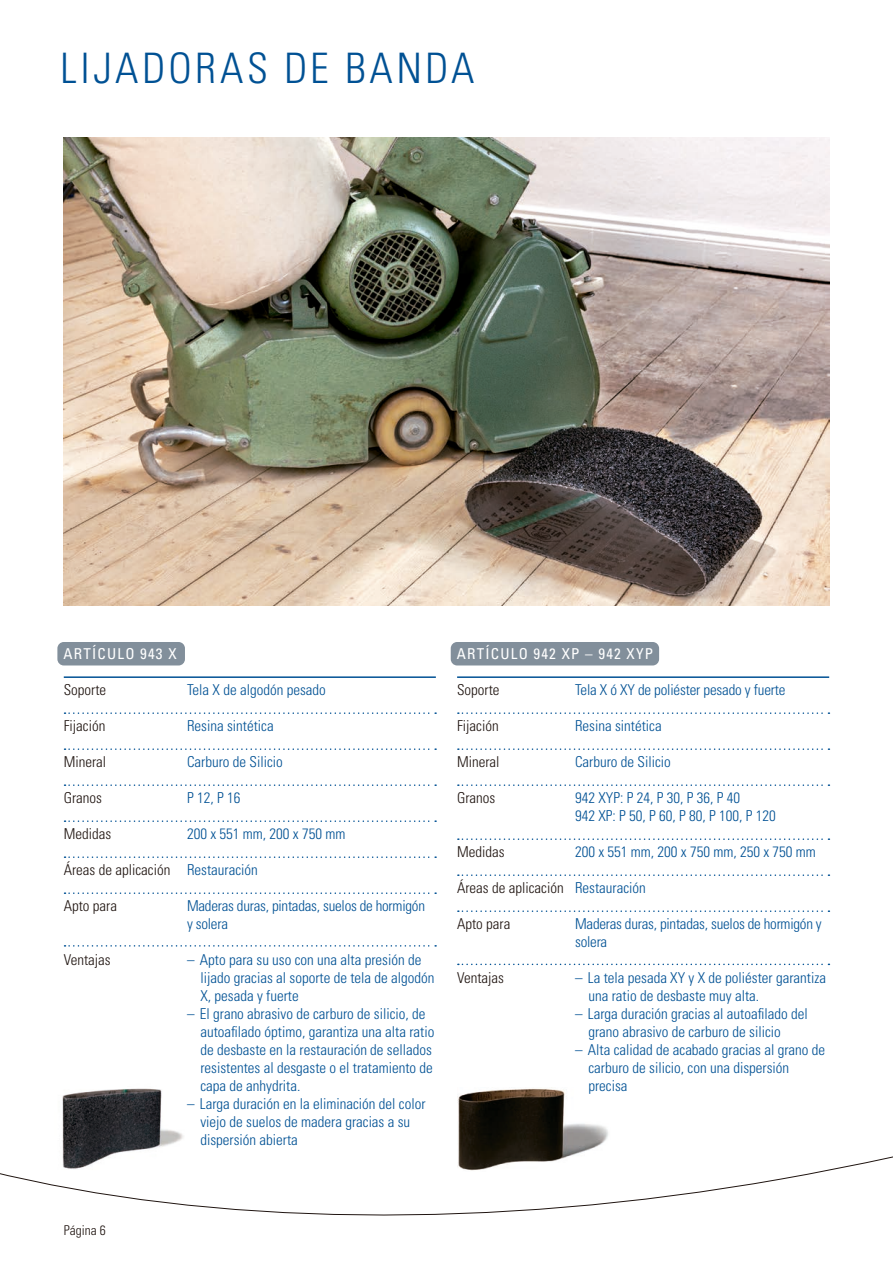
<style>
.page{position:relative;width:893px;height:1263px;background:#fff}
.page>*{position:absolute;margin:0;border:0;box-sizing:border-box;transform-origin:0 0}
.Headline{font:300 condensed 42px "Univers LT Std";letter-spacing:.08em;color:#005194}
.Tabellenzeilen{font:300 condensed 15px/18px "Univers LT Std";color:#005194}
.Tabellenzeilen-2{font:300 condensed 15px "Univers LT Std";color:#1f1410}
.Subline{font:condensed 15px "Univers LT Std";letter-spacing:.08em;color:#fff}
.Paginierung{font:300 condensed 13.5px "Univers LT Std";color:#1f1410}
</style>
<div class="page">
<img style="left:64px;top:137px;width:765px;height:468px">
<img style="left:62px;top:1088px;width:122px;height:68px">
<img style="left:458px;top:1087px;width:150px;height:69px">
<div style="left:57px;top:642px;width:128px;height:23px;background:#828f9b;border-radius:6px"></div>
<div style="left:451px;top:642px;width:208px;height:23px;background:#828f9b;border-radius:6px"></div>
<hr style="left:64px;top:676px;width:372px;height:2px;background:#005194">
<hr style="left:457px;top:676px;width:372px;height:2px;background:#005194">
<svg style="left:65px;top:748px;width:371px;height:2px"></svg>
<svg style="left:458px;top:748px;width:371px;height:2px"></svg>
<svg style="left:65px;top:712px;width:371px;height:2px"></svg>
<svg style="left:458px;top:712px;width:371px;height:2px"></svg>
<svg style="left:65px;top:856px;width:371px;height:2px"></svg>
<svg style="left:458px;top:874px;width:371px;height:2px"></svg>
<svg style="left:65px;top:892px;width:371px;height:2px"></svg>
<svg style="left:65px;top:945px;width:371px;height:2px"></svg>
<svg style="left:458px;top:910px;width:371px;height:2px"></svg>
<svg style="left:458px;top:963px;width:371px;height:2px"></svg>
<svg style="left:65px;top:820px;width:371px;height:2px"></svg>
<svg style="left:458px;top:838px;width:371px;height:2px"></svg>
<svg style="left:65px;top:784px;width:371px;height:2px"></svg>
<svg style="left:458px;top:784px;width:371px;height:2px"></svg>
<svg style="left:0;top:1156px;width:892px;height:60px"></svg>
<p class="Headline" style="left:61px;top:43px;width:415px">LIJADORAS DE BANDA</p>
<p class="Subline" style="left:64px;top:644px;width:115px">ARTÍCULO 943 X</p>
<p class="Subline" style="left:457px;top:644px;width:198px">ARTÍCULO 942 XP – 942 XYP</p>
<p class="Tabellenzeilen-2" style="left:64px;top:681px;width:44px">Soporte</p>
<p class="Tabellenzeilen-2" style="left:64px;top:717px;width:43px">Fijación</p>
<p class="Tabellenzeilen-2" style="left:64px;top:753px;width:44px">Mineral</p>
<p class="Tabellenzeilen-2" style="left:64px;top:789px;width:40px">Granos</p>
<p class="Tabellenzeilen-2" style="left:64px;top:825px;width:49px">Medidas</p>
<p class="Tabellenzeilen-2" style="left:64px;top:861px;width:108px">Áreas de aplicación</p>
<p class="Tabellenzeilen-2" style="left:64px;top:897px;width:55px">Apto para</p>
<p class="Tabellenzeilen-2" style="left:457px;top:681px;width:44px">Soporte</p>
<p class="Tabellenzeilen-2" style="left:457px;top:717px;width:43px">Fijación</p>
<p class="Tabellenzeilen-2" style="left:457px;top:753px;width:44px">Mineral</p>
<p class="Tabellenzeilen-2" style="left:457px;top:789px;width:40px">Granos</p>
<p class="Tabellenzeilen" style="left:575px;top:681px;width:212px">Tela X ó XY de poliéster pesado y fuerte</p>
<p class="Tabellenzeilen" style="left:575px;top:717px;width:88px">Resina sintética</p>
<p class="Tabellenzeilen" style="left:575px;top:753px;width:97px">Carburo de Silicio</p>
<p class="Tabellenzeilen" style="left:575px;top:789px;width:166px">942 XYP: P 24, P 30, P 36, P 40</p>
<p class="Tabellenzeilen" style="left:575px;top:807px;width:202px">942 XP: P 50, P 60, P 80, P 100, P 120</p>
<p class="Tabellenzeilen" style="left:575px;top:843px;width:242px">200 x 551 mm, 200 x 750 mm, 250 x 750 mm</p>
<p class="Tabellenzeilen" style="left:575px;top:879px;width:72px">Restauración</p>
<p class="Tabellenzeilen" style="left:575px;top:915px;width:248px">Maderas duras, pintadas, suelos de hormigón y solera</p>
<p class="Tabellenzeilen" style="left:575px;top:969px;width:252px">– La tela pesada XY y X de poliéster garantiza</p>
<p class="Tabellenzeilen" style="left:588px;top:987px;width:172px">una ratio de desbaste muy alta.</p>
<p class="Tabellenzeilen" style="left:575px;top:1005px;width:234px">– Larga duración gracias al autoafilado del</p>
<p class="Tabellenzeilen" style="left:588px;top:1023px;width:194px">grano abrasivo de carburo de silicio</p>
<p class="Tabellenzeilen" style="left:575px;top:1041px;width:252px">– Alta calidad de acabado gracias al grano de</p>
<p class="Tabellenzeilen" style="left:588px;top:1059px;width:202px">carburo de silicio, con una dispersión</p>
<p class="Tabellenzeilen" style="left:588px;top:1077px;width:41px">precisa</p>
<p class="Tabellenzeilen" style="left:187px;top:681px;width:140px">Tela X de algodón pesado</p>
<p class="Tabellenzeilen" style="left:187px;top:717px;width:88px">Resina sintética</p>
<p class="Tabellenzeilen" style="left:187px;top:753px;width:97px">Carburo de Silicio</p>
<p class="Tabellenzeilen" style="left:187px;top:789px;width:55px">P 12, P 16</p>
<p class="Tabellenzeilen" style="left:187px;top:825px;width:160px">200 x 551 mm, 200 x 750 mm</p>
<p class="Tabellenzeilen" style="left:187px;top:861px;width:72px">Restauración</p>
<p class="Tabellenzeilen" style="left:187px;top:897px;width:239px">Maderas duras, pintadas, suelos de hormigón y solera</p>
<p class="Tabellenzeilen" style="left:187px;top:951px;width:236px">– Apto para su uso con una alta presión de</p>
<p class="Tabellenzeilen" style="left:200px;top:969px;width:235px">lijado gracias al soporte de tela de algodón</p>
<p class="Tabellenzeilen" style="left:200px;top:987px;width:100px">X, pesada y fuerte</p>
<p class="Tabellenzeilen" style="left:200px;top:1005px;width:236px;text-indent:-13px">– El grano abrasivo de carburo de silicio, de autoafilado óptimo, garantiza una alta ratio de desbaste en la restauración de sellados resistentes al desgaste o el tratamiento de capa de anhydrita.</p>
<p class="Tabellenzeilen" style="left:187px;top:1095px;width:240px">– Larga duración en la eliminación del color</p>
<p class="Tabellenzeilen" style="left:200px;top:1113px;width:211px">viejo de suelos de madera gracias a su</p>
<p class="Tabellenzeilen" style="left:200px;top:1131px;width:99px">dispersión abierta</p>
<p class="Tabellenzeilen-2" style="left:457px;top:843px;width:49px">Medidas</p>
<p class="Tabellenzeilen-2" style="left:457px;top:879px;width:108px">Áreas de aplicación</p>
<p class="Tabellenzeilen-2" style="left:457px;top:915px;width:55px">Apto para</p>
<p class="Tabellenzeilen-2" style="left:64px;top:951px;width:48px">Ventajas</p>
<p class="Tabellenzeilen-2" style="left:457px;top:969px;width:48px">Ventajas</p>
<p class="Paginierung" style="left:64px;top:1222px;width:43px">Página 6</p>
</div>
